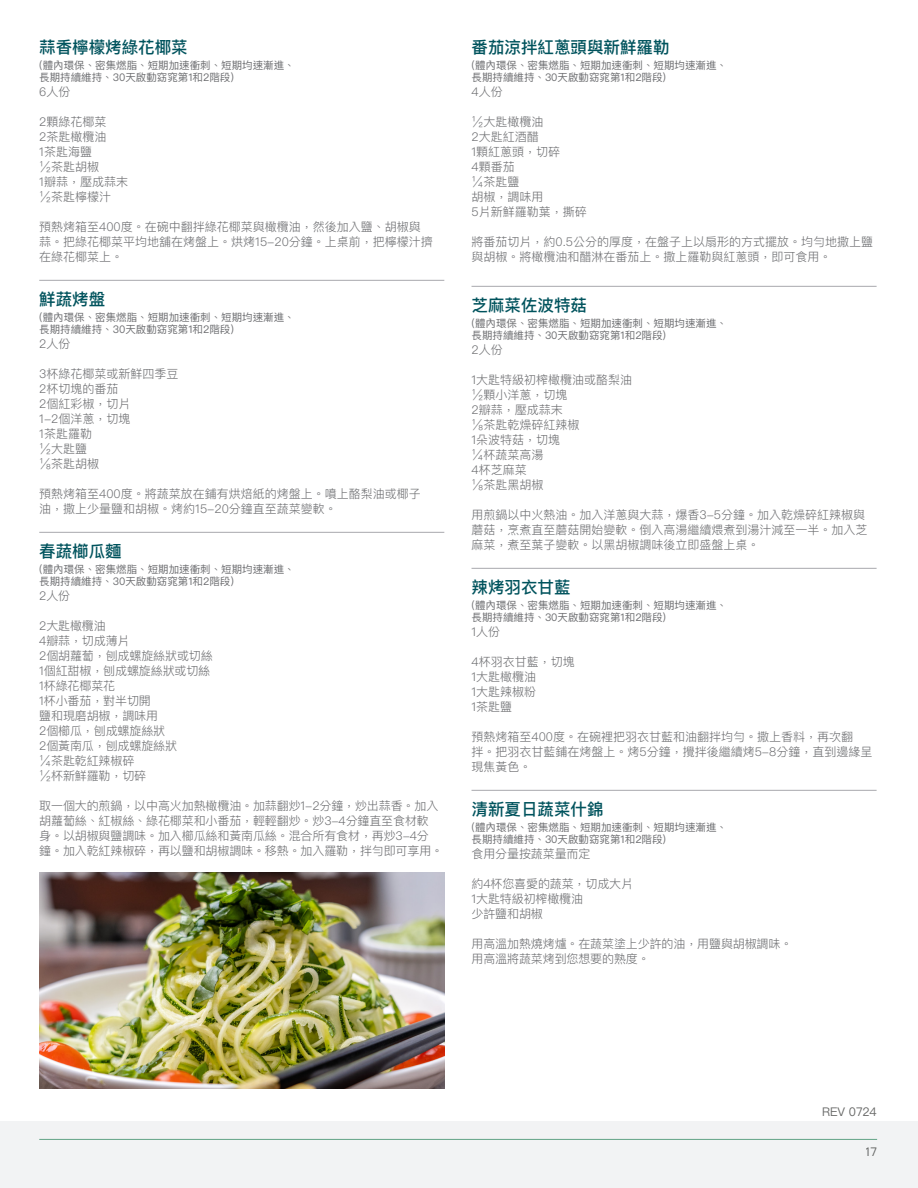
<style>
.page{position:relative;width:918px;height:1188px;background:#fff}
.page>*{position:absolute;margin:0;border:0;box-sizing:border-box;transform-origin:0 0}
.t1{font:500 16.5px "Ping Fang TC";color:#00535d}
.t2{font:300 12px/15px "Ping Fang TC";color:#6c6d70}
.t3{font:12px "Ping Fang TC";letter-spacing:-.01em;color:#040503}
.t4{font:10.5px/12px "Ping Fang TC";color:#6c6d70}
</style>
<div class="page">
<div style="left:0;top:1121px;width:918px;height:67px;background:#f2f3f4"></div>
<hr style="left:39px;top:1139px;width:838px;height:1px;background:#62a386">
<hr style="left:39px;top:280px;width:405px;height:1px;background:#a8a9ad">
<hr style="left:39px;top:532px;width:405px;height:1px;background:#a8a9ad">
<hr style="left:472px;top:286px;width:405px;height:1px;background:#a8a9ad">
<hr style="left:472px;top:568px;width:405px;height:1px;background:#a8a9ad">
<hr style="left:472px;top:790px;width:405px;height:1px;background:#a8a9ad">
<img style="left:39px;top:873px;width:406px;height:216px">
<p class="t1" style="left:39px;top:36px;width:150px">蒜香檸檬烤綠花椰菜</p>
<p class="t4" style="left:39px;top:59px;width:257px">(體內環保、密集燃脂、短期加速衝刺、短期均速漸進、長期持續維持、30天啟動窈窕第1和2階段)</p>
<p class="t2" style="left:39px;top:84px;width:33px">6人份</p>
<p class="t2" style="left:39px;top:114px;width:69px">2顆綠花椰菜</p>
<p class="t2" style="left:39px;top:129px;width:69px">2茶匙橄欖油</p>
<p class="t2" style="left:39px;top:144px;width:54px">1茶匙海鹽</p>
<p class="t2" style="left:39px;top:159px;width:61px">½茶匙胡椒</p>
<p class="t2" style="left:39px;top:174px;width:90px">1瓣蒜，壓成蒜末</p>
<p class="t2" style="left:39px;top:189px;width:73px">½茶匙檸檬汁</p>
<p class="t2" style="left:39px;top:219px;width:395px">預熱烤箱至400度。在碗中翻拌綠花椰菜與橄欖油，然後加入鹽、胡椒與蒜。把綠花椰菜平均地舖在烤盤上。烘烤15-20分鐘。上桌前，把檸檬汁擠在綠花椰菜上。</p>
<p class="t1" style="left:39px;top:288px;width:67px">鮮蔬烤盤</p>
<p class="t4" style="left:39px;top:311px;width:257px">(體內環保、密集燃脂、短期加速衝刺、短期均速漸進、長期持續維持、30天啟動窈窕第1和2階段)</p>
<p class="t2" style="left:39px;top:336px;width:33px">2人份</p>
<p class="t2" style="left:39px;top:366px;width:141px">3杯綠花椰菜或新鮮四季豆</p>
<p class="t2" style="left:39px;top:381px;width:81px">2杯切塊的番茄</p>
<p class="t2" style="left:39px;top:396px;width:93px">2個紅彩椒，切片</p>
<p class="t2" style="left:39px;top:411px;width:93px">1-2個洋蔥，切塊</p>
<p class="t2" style="left:39px;top:426px;width:54px">1茶匙羅勒</p>
<p class="t2" style="left:39px;top:441px;width:49px">½大匙鹽</p>
<p class="t2" style="left:39px;top:456px;width:61px">⅛茶匙胡椒</p>
<p class="t2" style="left:39px;top:486px;width:383px">預熱烤箱至400度。將蔬菜放在鋪有烘焙紙的烤盤上。噴上酪梨油或椰子油，撒上少量鹽和胡椒。烤約15-20分鐘直至蔬菜變軟。</p>
<p class="t1" style="left:39px;top:540px;width:84px">春蔬櫛瓜麵</p>
<p class="t4" style="left:39px;top:563px;width:257px">(體內環保、密集燃脂、短期加速衝刺、短期均速漸進、長期持續維持、30天啟動窈窕第1和2階段)</p>
<p class="t2" style="left:39px;top:588px;width:32px">2人份</p>
<p class="t2" style="left:39px;top:618px;width:68px">2大匙橄欖油</p>
<p class="t2" style="left:39px;top:633px;width:92px">4瓣蒜，切成薄片</p>
<p class="t2" style="left:39px;top:648px;width:175px">2個胡蘿蔔，刨成螺旋絲狀或切絲</p>
<p class="t2" style="left:39px;top:663px;width:173px">1個紅甜椒，刨成螺旋絲狀或切絲</p>
<p class="t2" style="left:39px;top:678px;width:78px">1杯綠花椰菜花</p>
<p class="t2" style="left:39px;top:693px;width:113px">1杯小番茄，對半切開</p>
<p class="t2" style="left:39px;top:708px;width:120px">鹽和現磨胡椒，調味用</p>
<p class="t2" style="left:39px;top:723px;width:127px">2個櫛瓜，刨成螺旋絲狀</p>
<p class="t2" style="left:39px;top:738px;width:139px">2個黃南瓜，刨成螺旋絲狀</p>
<p class="t2" style="left:39px;top:753px;width:97px">¼茶匙乾紅辣椒碎</p>
<p class="t2" style="left:39px;top:768px;width:109px">½杯新鮮羅勒，切碎</p>
<p class="t2" style="left:39px;top:798px;width:406px">取一個大的煎鍋，以中高火加熱橄欖油。加蒜翻炒1-2分鐘，炒出蒜香。加入胡蘿蔔絲、紅椒絲、綠花椰菜和小番茄，輕輕翻炒。炒3-4分鐘直至食材軟身。以胡椒與鹽調味。加入櫛瓜絲和黃南瓜絲。混合所有食材，再炒3-4分鐘。加入乾紅辣椒碎，再以鹽和胡椒調味。移熱。加入羅勒，拌勻即可享用。</p>
<p class="t1" style="left:472px;top:36px;width:199px">番茄涼拌紅蔥頭與新鮮羅勒</p>
<p class="t4" style="left:472px;top:59px;width:257px">(體內環保、密集燃脂、短期加速衝刺、短期均速漸進、長期持續維持、30天啟動窈窕第1和2階段)</p>
<p class="t2" style="left:472px;top:84px;width:33px">4人份</p>
<p class="t2" style="left:472px;top:114px;width:73px">½大匙橄欖油</p>
<p class="t2" style="left:472px;top:129px;width:69px">2大匙紅酒醋</p>
<p class="t2" style="left:472px;top:144px;width:90px">1顆紅蔥頭，切碎</p>
<p class="t2" style="left:472px;top:159px;width:45px">4顆番茄</p>
<p class="t2" style="left:472px;top:174px;width:49px">¼茶匙鹽</p>
<p class="t2" style="left:472px;top:189px;width:73px">胡椒，調味用</p>
<p class="t2" style="left:472px;top:204px;width:117px">5片新鮮羅勒葉，撕碎</p>
<p class="t2" style="left:472px;top:234px;width:403px">將番茄切片，約0.5公分的厚度，在盤子上以扇形的方式擺放。均勻地撒上鹽與胡椒。將橄欖油和醋淋在番茄上。撒上羅勒與紅蔥頭，即可食用。</p>
<p class="t1" style="left:472px;top:294px;width:117px">芝麻菜佐波特菇</p>
<p class="t4" style="left:472px;top:317px;width:257px">(體內環保、密集燃脂、短期加速衝刺、短期均速漸進、長期持續維持、30天啟動窈窕第1和2階段)</p>
<p class="t2" style="left:472px;top:342px;width:33px">2人份</p>
<p class="t2" style="left:472px;top:372px;width:162px">1大匙特級初榨橄欖油或酪梨油</p>
<p class="t2" style="left:472px;top:387px;width:97px">½顆小洋蔥，切塊</p>
<p class="t2" style="left:472px;top:402px;width:93px">2瓣蒜，壓成蒜末</p>
<p class="t2" style="left:472px;top:417px;width:109px">⅛茶匙乾燥碎紅辣椒</p>
<p class="t2" style="left:472px;top:432px;width:90px">1朵波特菇，切塊</p>
<p class="t2" style="left:472px;top:447px;width:73px">¼杯蔬菜高湯</p>
<p class="t2" style="left:472px;top:462px;width:57px">4杯芝麻菜</p>
<p class="t2" style="left:472px;top:477px;width:73px">⅛茶匙黑胡椒</p>
<p class="t2" style="left:472px;top:507px;width:397px">用煎鍋以中火熱油。加入洋蔥與大蒜，爆香3-5分鐘。加入乾燥碎紅辣椒與蘑菇，烹煮直至蘑菇開始變軟。倒入高湯繼續煨煮到湯汁減至一半。加入芝麻菜，煮至葉子變軟。以黑胡椒調味後立即盛盤上桌。</p>
<p class="t1" style="left:472px;top:576px;width:100px">辣烤羽衣甘藍</p>
<p class="t4" style="left:472px;top:599px;width:257px">(體內環保、密集燃脂、短期加速衝刺、短期均速漸進、長期持續維持、30天啟動窈窕第1和2階段)</p>
<p class="t2" style="left:472px;top:624px;width:30px">1人份</p>
<p class="t2" style="left:472px;top:654px;width:105px">4杯羽衣甘藍，切塊</p>
<p class="t2" style="left:472px;top:669px;width:66px">1大匙橄欖油</p>
<p class="t2" style="left:472px;top:684px;width:66px">1大匙辣椒粉</p>
<p class="t2" style="left:472px;top:699px;width:42px">1茶匙鹽</p>
<p class="t2" style="left:472px;top:729px;width:402px">預熱烤箱至400度。在碗裡把羽衣甘藍和油翻拌均勻。撒上香料，再次翻<br>拌。把羽衣甘藍鋪在烤盤上。烤5分鐘，攪拌後繼續烤5-8分鐘，直到邊緣呈現焦黃色。</p>
<p class="t1" style="left:472px;top:798px;width:133px">清新夏日蔬菜什錦</p>
<p class="t4" style="left:472px;top:821px;width:257px">(體內環保、密集燃脂、短期加速衝刺、短期均速漸進、長期持續維持、30天啟動窈窕第1和2階段)</p>
<p class="t2" style="left:472px;top:846px;width:120px">食用分量按蔬菜量而定</p>
<p class="t2" style="left:472px;top:876px;width:163px">約4杯您喜愛的蔬菜，切成大片</p>
<p class="t2" style="left:472px;top:891px;width:113px">1大匙特級初榨橄欖油</p>
<p class="t2" style="left:472px;top:906px;width:73px">少許鹽和胡椒</p>
<p class="t2" style="left:472px;top:936px;width:322px">用高溫加熱燒烤爐。在蔬菜塗上少許的油，用鹽與胡椒調味。用高溫將蔬菜烤到您想要的熟度。</p>
<p class="t3" style="left:822px;top:1105px;width:56px">REV 0724</p>
<p class="t3" style="left:866px;top:1145px;width:13px">17</p>
</div>
